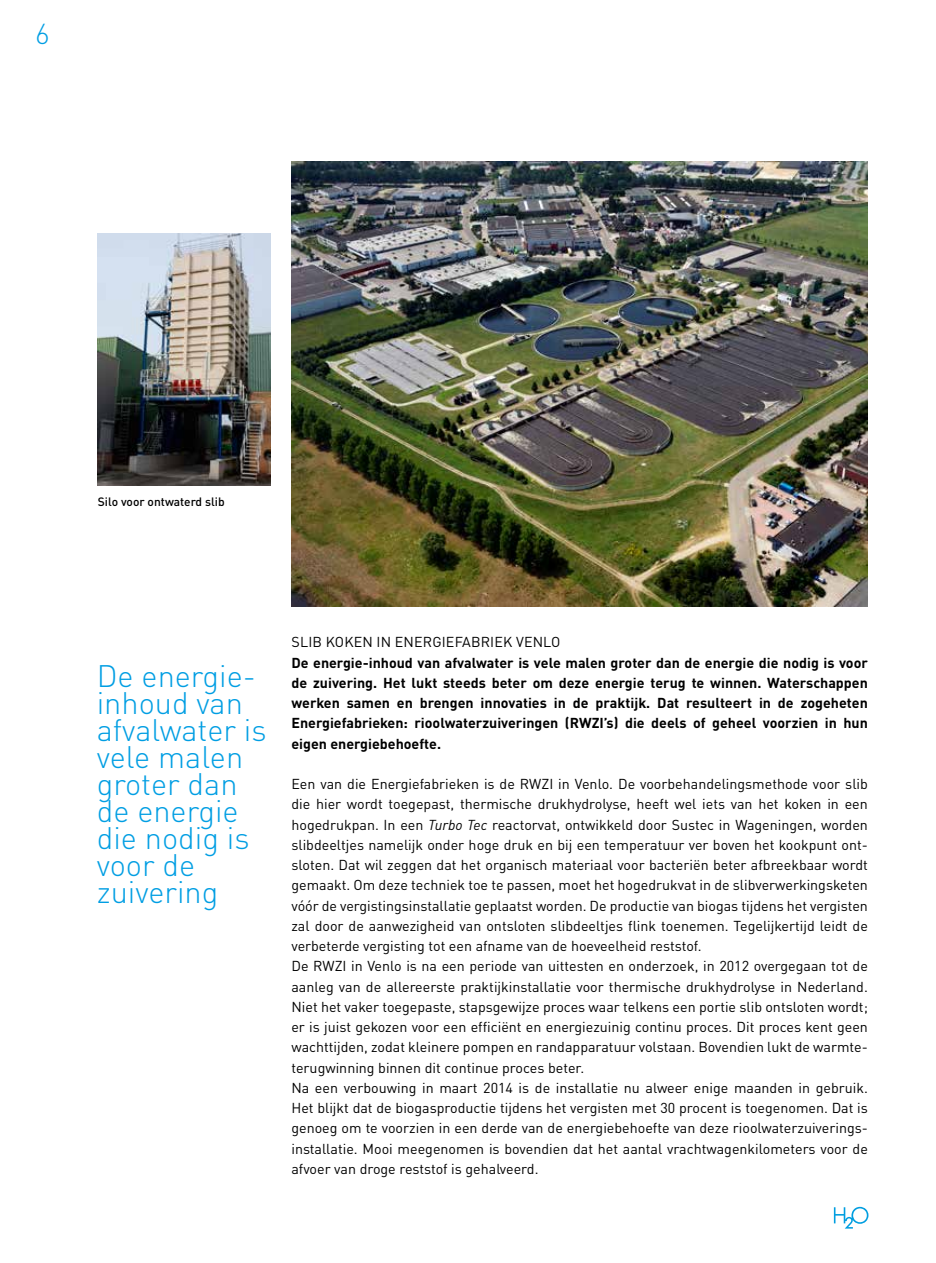
<style>
.page{position:relative;width:936px;height:1263px;background:#fff}
.page>*{position:absolute;margin:0;border:0;box-sizing:border-box;transform-origin:0 0}
.t1{font:300 30.75px/27px "DIN Pro";color:#009ee3}
.t2{font:300 28.5px "DIN Pro";color:#009ee3}
.t3{font:14.25px/20.2px "DIN Pro";color:#000}
.t4{font:700 14.25px/20.2px "DIN Pro";color:#000;text-align:justify}
.t5{font:500 12px "DIN Pro";color:#000}
.s1{font-style:italic}
</style>
<div class="page">
<svg style="left:833px;top:1207px;width:35px;height:21px"></svg>
<img style="left:291px;top:162px;width:576px;height:445px">
<img style="left:98px;top:233px;width:172px;height:252px">
<h2 class="t2" style="left:35px;top:12px;width:16px">6</h2>
<p class="t5" style="left:98px;top:492px;width:128px">Silo voor ontwaterd slib</p>
<h1 class="t1" style="left:97px;top:660px;width:171px">De energie&shy;inhoud van afvalwater is vele malen groter dan de energie die nodig is voor de zuivering</h1>
<p class="t3" style="left:291px;top:631px;width:270px">SLIB KOKEN IN ENERGIEFABRIEK VENLO</p>
<p class="t4" style="left:291px;top:651px;width:578px">De energie-inhoud van afvalwater is vele malen groter dan de energie die nodig is voor de zuivering. Het lukt steeds beter om deze energie terug te winnen. Waterschappen werken samen en brengen innovaties in de praktijk. Dat resulteert in de zogeheten Energiefabrieken: rioolwaterzuiveringen (RWZI’s) die deels of geheel voorzien in hun eigen energiebehoefte.</p>
<p class="t3" style="left:291px;top:772px;width:578px">Een van die Energiefabrieken is de RWZI in Venlo. De voorbehandelingsmethode voor slib die hier wordt toegepast, thermische drukhydrolyse, heeft wel iets van het koken in een hogedrukpan. In een <span class="s1">Turbo Tec</span> reactorvat, ontwikkeld door Sustec in Wageningen, worden slibdeeltjes namelijk onder hoge druk en bij een temperatuur ver boven het kookpunt ont&shy;sloten. Dat wil zeggen dat het organisch materiaal voor bacteriën beter afbreekbaar wordt gemaakt. Om deze techniek toe te passen, moet het hogedrukvat in de slibverwerkingsketen vóór de vergistingsinstallatie geplaatst worden. De productie van biogas tijdens het vergisten zal door de aanwezigheid van ontsloten slibdeeltjes flink toenemen. Tegelijkertijd leidt de verbeterde vergisting tot een afname van de hoeveelheid reststof.<br>De RWZI in Venlo is na een periode van uittesten en onderzoek, in 2012 overgegaan tot de aanleg van de allereerste praktijkinstallatie voor thermische drukhydrolyse in Nederland.<br>Niet het vaker toegepaste, stapsgewijze proces waar telkens een portie slib ontsloten wordt; er is juist gekozen voor een efficiënt en energiezuinig continu proces. Dit proces kent geen wachttijden, zodat kleinere pompen en randapparatuur volstaan. Bovendien lukt de warmte&shy;terugwinning binnen dit continue proces beter.<br>Na een verbouwing in maart 2014 is de installatie nu alweer enige maanden in gebruik.<br>Het blijkt dat de biogasproductie tijdens het vergisten met 30 procent is toegenomen. Dat is genoeg om te voorzien in een derde van de energiebehoefte van deze rioolwaterzuiverings&shy;installatie. Mooi meegenomen is bovendien dat het aantal vrachtwagenkilometers voor de afvoer van droge reststof is gehalveerd.</p>
</div>
